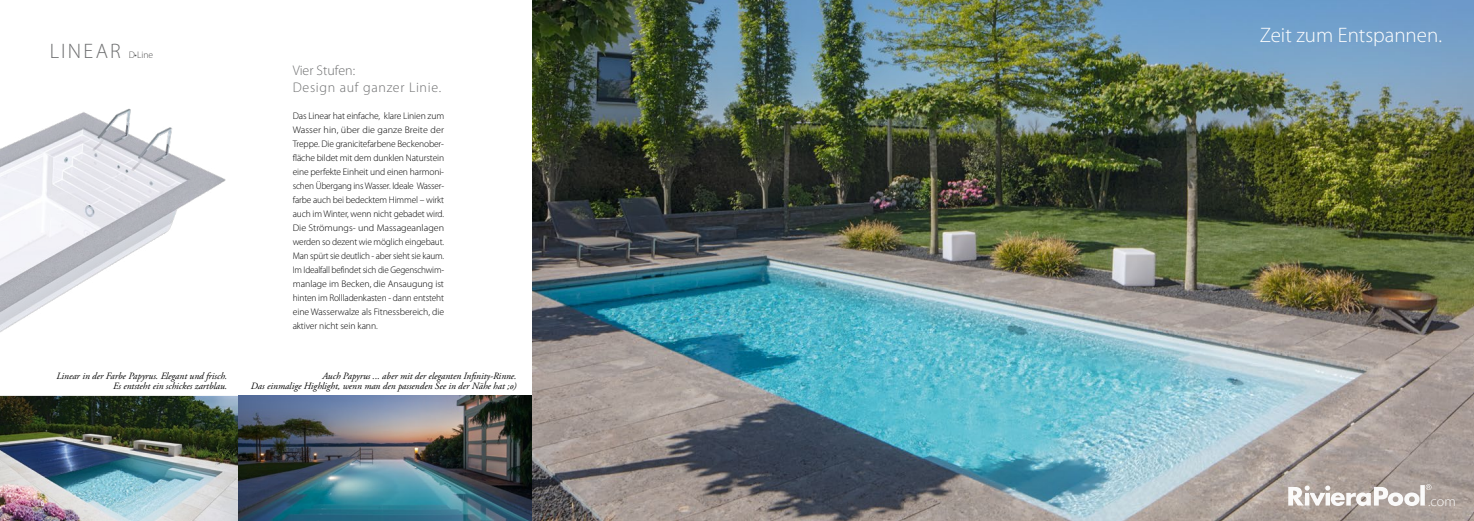
<style>
.page{position:relative;width:1474px;height:521px;background:#fff}
.page>*{position:absolute;margin:0;border:0;box-sizing:border-box;transform-origin:0 0}
.t1{font:300 21px "Myriad Pro";color:#fff}
.t2{font:300 21px "Myriad Pro";letter-spacing:.105em;color:#6e6f70}
.t3{font:300 14px/16.6px "Myriad Pro";letter-spacing:.05em;color:#6e6f70}
.t4{font:300 14px "Myriad Pro";color:#fff}
.t5{font:300 9.62px/14px "Myriad Pro";letter-spacing:-.01em;color:#000;text-align:justify}
.t6{font:italic 9.62px/10.1px "Adobe Garamond Pro";color:#000;text-align:right}
.t7{font:8.75px "Myriad Pro";color:#fff;scale:.8 1}
.s1{font-size:9.62px;color:#000}
</style>
<div class="page">
<img style="left:237px;top:395px;width:295px;height:126px">
<img style="left:532px;top:0;width:941px;height:521px">
<img style="left:0;top:395px;width:237px;height:126px">
<svg style="left:1288px;top:484px;width:143px;height:22px"></svg>
<img style="left:0;top:108px;width:226px;height:225px">
<h1 class="t2" style="left:50px;top:38px;width:105px">LINEAR <span class="s1">D•Line</span></h1>
<p class="t6" style="left:56px;top:371px;width:172px">Linear in der Farbe Papyrus. Elegant und frisch.<br>Es entsteht ein schickes zartblau.</p>
<h2 class="t3" style="left:293px;top:62px;width:150px">Vier Stufen:<br>Design auf ganzer Linie.</h2>
<p class="t5" style="left:293px;top:109px;width:153px">Das Linear hat einfache, klare Linien zum Wasser hin, über die ganze Breite der Treppe. Die granicitefarbene Beckenober&shy;fläche bildet mit dem dunklen Naturstein eine perfekte Einheit und einen harmoni&shy;schen Übergang ins Wasser. Ideale Wasser&shy;farbe auch bei bedecktem Himmel – wirkt auch im Winter, wenn nicht gebadet wird.<br>Die Strömungs- und Massageanlagen werden so dezent wie möglich eingebaut.<br>Man spürt sie deutlich - aber sieht sie kaum.<br>Im Idealfall befindet sich die Gegenschwim&shy;manlage im Becken, die Ansaugung ist hinten im Rollladenkasten - dann entsteht eine Wasserwalze als Fitnessbereich, die aktiver nicht sein kann.</p>
<p class="t6" style="left:251px;top:371px;width:267px">Auch Papyrus ... aber mit der eleganten Infinity-Rinne.<br>Das einmalige Highlight, wenn man den passenden See in der Nähe hat ;o)</p>
<h1 class="t1" style="left:1259px;top:22px;width:184px">Zeit zum Entspannen.</h1>
<p class="t7" style="left:37px;top:498px;width:10px">16</p>
<h2 class="t4" style="left:1428px;top:493px;width:29px">.com</h2>
</div>
